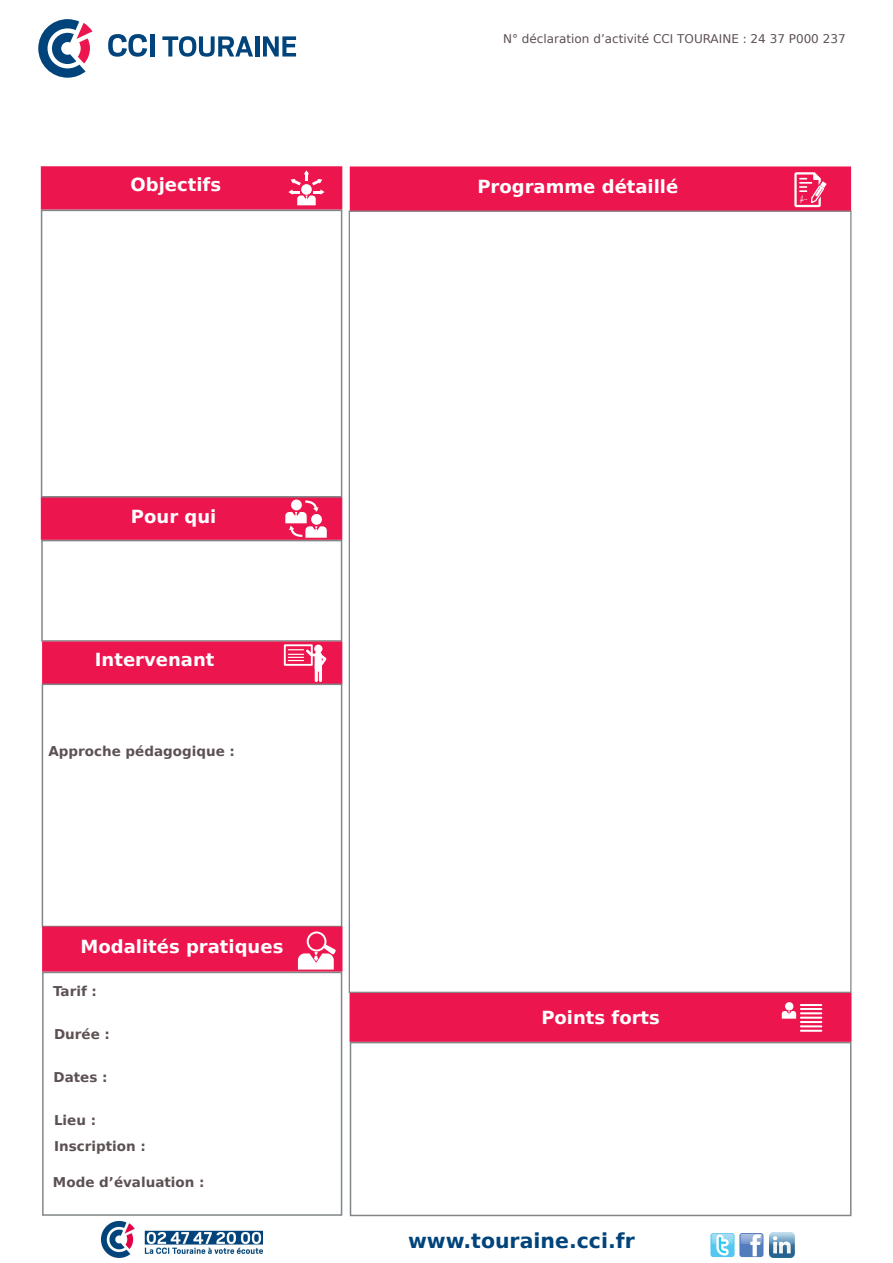
<style>
.page{position:relative;width:893px;height:1263px;background:#fff}
.page>*{position:absolute;margin:0;border:0;box-sizing:border-box;transform-origin:0 0}
.t1{font:700 20.4px "DejaVu Sans";color:#00447b}
.t2{font:700 18px "DejaVu Sans";color:#fff}
.t3{font:700 13.5px "DejaVu Sans";color:#5c5052}
.t4{font:12px "DejaVu Sans";color:#5c5052}
</style>
<div class="page">
<svg style="left:108px;top:34px;width:39px;height:23px"></svg>
<hr style="left:150px;top:34px;width:4px;height:23px;background:#00447b">
<svg style="left:162px;top:36px;width:91px;height:21px"></svg>
<hr style="left:255px;top:36px;width:4px;height:21px;background:#00447b">
<svg style="left:263px;top:36px;width:33px;height:21px"></svg>
<svg style="left:38px;top:19px;width:54px;height:59px"></svg>
<div style="left:41px;top:497px;width:301px;height:43px;background:#ed154e;border:2px solid #ed154e"></div>
<div style="left:41px;top:166px;width:301px;height:44px;background:#ed154e;border:2px solid #ed154e"></div>
<div style="left:41px;top:210px;width:301px;height:287px;border:2px solid #828688"></div>
<div style="left:41px;top:540px;width:301px;height:102px;border:2px solid #828688"></div>
<div style="left:350px;top:166px;width:501px;height:46px;background:#ed154e;border:2px solid #ed154e"></div>
<div style="left:350px;top:994px;width:501px;height:47px;background:#ed154e"></div>
<div style="left:350px;top:993px;width:501px;height:49px;border:2px solid #ed154e"></div>
<div style="left:42px;top:641px;width:300px;height:43px;background:#ed154e;border:2px solid #ed154e"></div>
<div style="left:42px;top:684px;width:300px;height:243px;border:2px solid #828688"></div>
<div style="left:43px;top:927px;width:299px;height:44px;background:#ed154e"></div>
<div style="left:42px;top:927px;width:300px;height:45px;border:2px solid #ed154e"></div>
<div style="left:42px;top:972px;width:300px;height:244px;border:2px solid #828688"></div>
<img style="left:101px;top:1221px;width:162px;height:36px">
<svg style="left:710px;top:1233px;width:24px;height:24px"></svg>
<svg style="left:711px;top:1233px;width:23px;height:24px"></svg>
<svg style="left:739px;top:1233px;width:24px;height:24px"></svg>
<svg style="left:740px;top:1234px;width:23px;height:22px"></svg>
<img style="left:770px;top:1232px;width:25px;height:25px">
<svg style="left:288px;top:170px;width:37px;height:35px"></svg>
<svg style="left:285px;top:499px;width:42px;height:39px"></svg>
<svg style="left:284px;top:644px;width:29px;height:22px"></svg>
<hr style="left:315px;top:666px;width:3px;height:14px;background:#fff">
<hr style="left:319px;top:666px;width:3px;height:14px;background:#fff">
<svg style="left:288px;top:647px;width:39px;height:21px"></svg>
<svg style="left:794px;top:166px;width:31px;height:46px"></svg>
<div style="left:786px;top:1003px;width:7px;height:7px;background:#fff;border-radius:50%"></div>
<div style="left:785px;top:1002px;width:8px;height:8px;border:1px solid #fff;border-radius:50%"></div>
<svg style="left:782px;top:1011px;width:14px;height:8px"></svg>
<hr style="left:801px;top:1012px;width:20px;height:2px;background:#fff">
<hr style="left:801px;top:1008px;width:20px;height:2px;background:#fff">
<hr style="left:801px;top:1017px;width:20px;height:2px;background:#fff">
<hr style="left:801px;top:1021px;width:20px;height:2px;background:#fff">
<hr style="left:801px;top:1025px;width:20px;height:2px;background:#fff">
<hr style="left:801px;top:1030px;width:20px;height:2px;background:#fff">
<div style="left:307px;top:931px;width:19px;height:20px;border:2px solid #fff;border-radius:50%"></div>
<svg style="left:298px;top:944px;width:38px;height:25px"></svg>
<hr style="left:801px;top:1004px;width:20px;height:2px;background:#fff">
<div style="left:350px;top:1042px;width:501px;height:174px;border:2px solid #828688"></div>
<p class="t2" style="left:130px;top:170px;width:92px">Objectifs</p>
<p class="t2" style="left:131px;top:501px;width:87px">Pour qui</p>
<p class="t2" style="left:95px;top:644px;width:121px">Intervenant</p>
<p class="t3" style="left:48px;top:740px;width:188px">Approche pédagogique :</p>
<p class="t2" style="left:81px;top:932px;width:204px">Modalités pratiques</p>
<p class="t3" style="left:53px;top:980px;width:45px">Tarif :</p>
<p class="t3" style="left:54px;top:1023px;width:57px">Durée :</p>
<p class="t3" style="left:54px;top:1066px;width:56px">Dates :</p>
<p class="t3" style="left:54px;top:1109px;width:44px">Lieu :</p>
<p class="t3" style="left:54px;top:1135px;width:93px">Inscription :</p>
<p class="t3" style="left:53px;top:1171px;width:153px">Mode d’évaluation :</p>
<p class="t4" style="left:503px;top:28px;width:344px">N° déclaration d’activité CCI TOURAINE : 24 37 P000 237</p>
<p class="t2" style="left:477px;top:172px;width:202px">Programme détaillé</p>
<p class="t2" style="left:541px;top:1003px;width:120px">Points forts</p>
<p class="t1" style="left:408px;top:1224px;width:228px">www.touraine.cci.fr</p>
</div>
